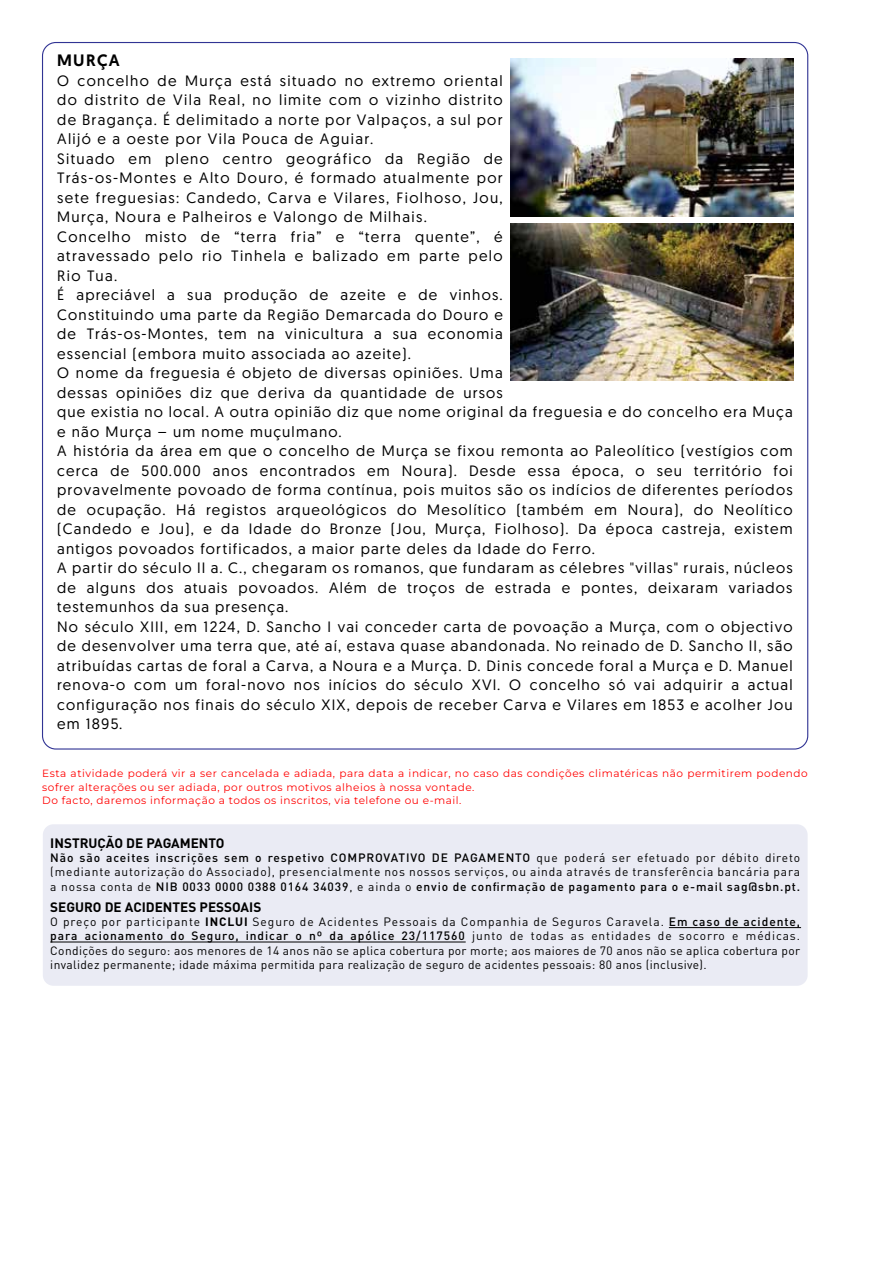
<style>
.page{position:relative;width:893px;height:1263px;background:#fff}
.page>*{position:absolute;margin:0;border:0;box-sizing:border-box;transform-origin:0 0}
.t1{font:500 16.5px "Geomanist";letter-spacing:.08em;color:#000}
.t2{font:15px/19.5px "Geomanist";letter-spacing:.08em;color:#000}
.t3{font:700 13.5px "DIN Pro";color:#000}
.t4{font:12px/14.4px "DIN Pro";letter-spacing:.035em;color:#000;text-align:justify}
.t5{font:10.5px/13.5px "Montserrat";letter-spacing:.05em;color:#f00}
.s1{font-weight:500}
.s2{font-weight:700}
</style>
<div class="page">
<div style="left:43px;top:824px;width:765px;height:162px;background:#eaebf4;border-radius:11px"></div>
<hr style="left:669px;top:927px;width:132px;height:1px;background:#000">
<hr style="left:50px;top:942px;width:416px;height:1px;background:#000">
<img style="left:510px;top:59px;width:284px;height:157px">
<img style="left:510px;top:223px;width:284px;height:158px">
<p class="t1" style="left:57px;top:49px;width:64px">MURÇA</p>
<p class="t2" style="left:57px;top:70px;width:737px">O concelho de Murça está situado no extremo oriental<br>do distrito de Vila Real, no limite com o vizinho distrito<br>de Bragança. É delimitado a norte por Valpaços, a sul por<br>Alijó e a oeste por Vila Pouca de Aguiar.<br>Situado em pleno centro geográfico da Região de<br>Trás-os-Montes e Alto Douro, é formado atualmente por<br>sete freguesias: Candedo, Carva e Vilares, Fiolhoso, Jou,<br>Murça, Noura e Palheiros e Valongo de Milhais.<br>Concelho misto de “terra fria” e “terra quente”, é<br>atravessado pelo rio Tinhela e balizado em parte pelo<br>Rio Tua.<br>É apreciável a sua produção de azeite e de vinhos.<br>Constituindo uma parte da Região Demarcada do Douro e<br>de Trás-os-Montes, tem na vinicultura a sua economia<br>essencial (embora muito associada ao azeite).<br>O nome da freguesia é objeto de diversas opiniões. Uma<br>dessas opiniões diz que deriva da quantidade de ursos<br>que existia no local. A outra opinião diz que nome original da freguesia e do concelho era Muça e não Murça – um nome muçulmano.<br>A história da área em que o concelho de Murça se fixou remonta ao Paleolítico (vestígios com cerca de 500.000 anos encontrados em Noura). Desde essa época, o seu território foi provavelmente povoado de forma contínua, pois muitos são os indícios de diferentes períodos de ocupação. Há registos arqueológicos do Mesolítico (também em Noura), do Neolítico (Candedo e Jou), e da Idade do Bronze (Jou, Murça, Fiolhoso). Da época castreja, existem antigos povoados fortificados, a maior parte deles da Idade do Ferro.<br>A partir do século II a. C., chegaram os romanos, que fundaram as célebres "villas" rurais, núcleos de alguns dos atuais povoados. Além de troços de estrada e pontes, deixaram variados testemunhos da sua presença.<br>No século XIII, em 1224, D. Sancho I vai conceder carta de povoação a Murça, com o objectivo de desenvolver uma terra que, até aí, estava quase abandonada. No reinado de D. Sancho II, são atribuídas cartas de foral a Carva, a Noura e a Murça. D. Dinis concede foral a Murça e D. Manuel renova-o com um foral-novo nos inícios do século XVI. O concelho só vai adquirir a actual configuração nos finais do século XIX, depois de receber Carva e Vilares em 1853 e acolher Jou em 1895.</p>
<p class="t5" style="left:42px;top:766px;width:767px">Esta atividade poderá vir a ser cancelada e adiada, para data a indicar, no caso das condições climatéricas não permitirem podendo sofrer alterações ou ser adiada, por outros motivos alheios à nossa vontade.<br>Do facto, daremos informação a todos os inscritos, via telefone ou e-mail.</p>
<p class="t3" style="left:50px;top:834px;width:176px">INSTRUÇÃO DE PAGAMENTO</p>
<p class="t4" style="left:50px;top:850px;width:751px"><span class="s1">Não são aceites inscrições sem o respetivo COMPROVATIVO DE PAGAMENTO</span> que poderá ser efetuado por débito direto (mediante autorização do Associado), presencialmente nos nossos serviços, ou ainda através de transferência bancária para a nossa conta de <span class="s1">NIB 0033 0000 0388 0164 34039</span>, e ainda o <span class="s1">envio de confirmação de pagamento para o e-mail sag@sbn.pt.</span></p>
<p class="t3" style="left:50px;top:897px;width:213px">SEGURO DE ACIDENTES PESSOAIS</p>
<p class="t4" style="left:50px;top:914px;width:751px">O preço por participante <span class="s2">INCLUI</span> Seguro de Acidentes Pessoais da Companhia de Seguros Caravela. <span class="s1">Em caso de acidente, para acionamento do Seguro, indicar o nº da apólice 23/117560</span> junto de todas as entidades de socorro e médicas.<br>Condições do seguro: aos menores de 14 anos não se aplica cobertura por morte; aos maiores de 70 anos não se aplica cobertura por invalidez permanente; idade máxima permitida para realização de seguro de acidentes pessoais: 80 anos (inclusive).</p>
</div>
